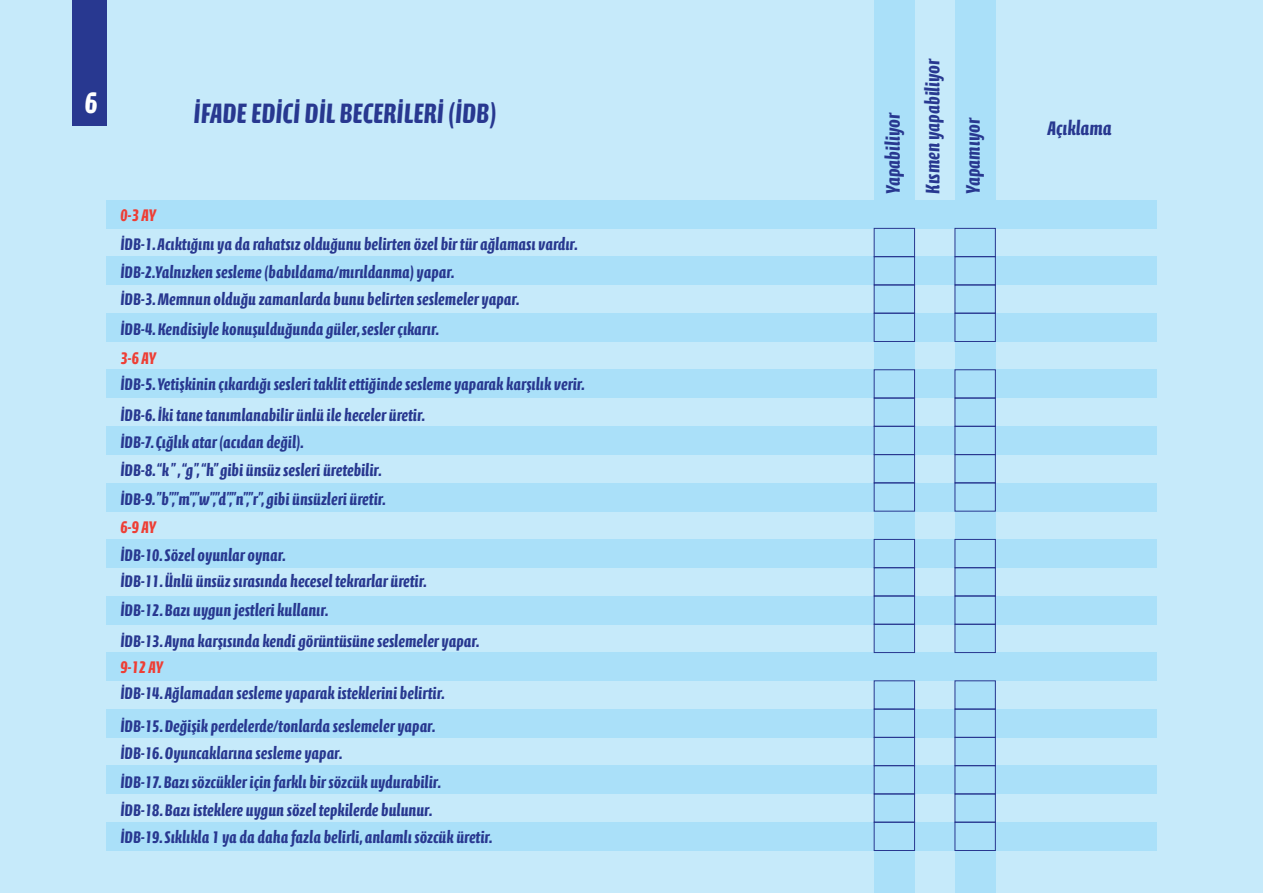
<style>
.page{position:relative;width:1263px;height:893px;background:#c6eafa}
.page>*{position:absolute;margin:0;border:0;box-sizing:border-box;transform-origin:0 0}
.t1{font:700 30px "Calcite Pro";color:#fff}
.t2{font:700 28.5px "Calcite Pro";color:#283890}
.t3{font:700 19.95px/39.9px "Calcite Pro";color:#283890}
.t4{font:700 17.1px/26.4px "Calcite Pro";color:#283890}
.t5{font:700 17.1px "Calcite Pro";letter-spacing:-.01em;color:#ee3e35}
</style>
<div class="page">
<div style="left:73px;top:0;width:34px;height:126px;background:#283890"></div>
<div style="left:874px;top:0;width:40px;height:893px;background:#aae0f9"></div>
<div style="left:955px;top:0;width:40px;height:893px;background:#aae0f9"></div>
<div style="left:107px;top:822px;width:1050px;height:28px;background:#aae0f9"></div>
<div style="left:107px;top:766px;width:1050px;height:28px;background:#aae0f9"></div>
<div style="left:107px;top:709px;width:1050px;height:28px;background:#aae0f9"></div>
<div style="left:107px;top:652px;width:1050px;height:29px;background:#aae0f9"></div>
<div style="left:107px;top:596px;width:1050px;height:28px;background:#aae0f9"></div>
<div style="left:107px;top:539px;width:1050px;height:29px;background:#aae0f9"></div>
<div style="left:107px;top:483px;width:1050px;height:28px;background:#aae0f9"></div>
<div style="left:107px;top:426px;width:1050px;height:29px;background:#aae0f9"></div>
<div style="left:107px;top:370px;width:1050px;height:28px;background:#aae0f9"></div>
<div style="left:107px;top:313px;width:1050px;height:28px;background:#aae0f9"></div>
<div style="left:107px;top:257px;width:1050px;height:28px;background:#aae0f9"></div>
<div style="left:107px;top:200px;width:1050px;height:28px;background:#aae0f9"></div>
<div style="left:874px;top:228px;width:41px;height:29px;border:1px solid #283890"></div>
<div style="left:954px;top:228px;width:42px;height:29px;border:1px solid #283890"></div>
<div style="left:874px;top:256px;width:41px;height:29px;border:1px solid #283890"></div>
<div style="left:954px;top:256px;width:42px;height:29px;border:1px solid #283890"></div>
<div style="left:874px;top:285px;width:41px;height:29px;border:1px solid #283890"></div>
<div style="left:954px;top:285px;width:42px;height:29px;border:1px solid #283890"></div>
<div style="left:874px;top:313px;width:41px;height:29px;border:1px solid #283890"></div>
<div style="left:954px;top:313px;width:42px;height:29px;border:1px solid #283890"></div>
<div style="left:874px;top:369px;width:41px;height:29px;border:1px solid #283890"></div>
<div style="left:954px;top:369px;width:42px;height:29px;border:1px solid #283890"></div>
<div style="left:874px;top:398px;width:41px;height:29px;border:1px solid #283890"></div>
<div style="left:954px;top:398px;width:42px;height:29px;border:1px solid #283890"></div>
<div style="left:874px;top:426px;width:41px;height:29px;border:1px solid #283890"></div>
<div style="left:954px;top:426px;width:42px;height:29px;border:1px solid #283890"></div>
<div style="left:874px;top:454px;width:41px;height:29px;border:1px solid #283890"></div>
<div style="left:954px;top:454px;width:42px;height:29px;border:1px solid #283890"></div>
<div style="left:874px;top:482px;width:41px;height:29px;border:1px solid #283890"></div>
<div style="left:954px;top:482px;width:42px;height:29px;border:1px solid #283890"></div>
<div style="left:874px;top:539px;width:41px;height:29px;border:1px solid #283890"></div>
<div style="left:954px;top:539px;width:42px;height:29px;border:1px solid #283890"></div>
<div style="left:874px;top:567px;width:41px;height:29px;border:1px solid #283890"></div>
<div style="left:954px;top:567px;width:42px;height:29px;border:1px solid #283890"></div>
<div style="left:874px;top:596px;width:41px;height:29px;border:1px solid #283890"></div>
<div style="left:954px;top:596px;width:42px;height:29px;border:1px solid #283890"></div>
<div style="left:874px;top:624px;width:41px;height:29px;border:1px solid #283890"></div>
<div style="left:954px;top:624px;width:42px;height:29px;border:1px solid #283890"></div>
<div style="left:874px;top:680px;width:41px;height:29px;border:1px solid #283890"></div>
<div style="left:954px;top:680px;width:42px;height:29px;border:1px solid #283890"></div>
<div style="left:874px;top:709px;width:41px;height:29px;border:1px solid #283890"></div>
<div style="left:954px;top:709px;width:42px;height:29px;border:1px solid #283890"></div>
<div style="left:874px;top:737px;width:41px;height:29px;border:1px solid #283890"></div>
<div style="left:954px;top:737px;width:42px;height:29px;border:1px solid #283890"></div>
<div style="left:874px;top:765px;width:41px;height:29px;border:1px solid #283890"></div>
<div style="left:954px;top:765px;width:42px;height:29px;border:1px solid #283890"></div>
<div style="left:874px;top:794px;width:41px;height:29px;border:1px solid #283890"></div>
<div style="left:954px;top:794px;width:42px;height:29px;border:1px solid #283890"></div>
<div style="left:874px;top:822px;width:41px;height:29px;border:1px solid #283890"></div>
<div style="left:954px;top:822px;width:42px;height:29px;border:1px solid #283890"></div>
<h1 class="t1" style="left:85px;top:85px;width:14px">6</h1>
<h2 class="t2" style="left:194px;top:97px;width:304px">İFADE EDİCİ DİL BECERİLERİ (İDB)</h2>
<p class="t5" style="left:120px;top:205px;width:37px">0-3 AY</p>
<p class="t4" style="left:120px;top:231px;width:459px">İDB-1. Acıktığını ya da rahatsız olduğunu belirten özel bir tür ağlaması vardır.</p>
<p class="t4" style="left:120px;top:259px;width:401px">İDB-2.Yalnızken sesleme (babıldama/mırıldanma) yapar.<br>İDB-3. Memnun olduğu zamanlarda bunu belirten seslemeler yapar.</p>
<p class="t4" style="left:120px;top:316px;width:321px">İDB-4. Kendisiyle konuşulduğunda güler, sesler çıkarır.</p>
<p class="t5" style="left:120px;top:348px;width:37px">3-6 AY</p>
<p class="t4" style="left:120px;top:371px;width:466px">İDB-5. Yetişkinin çıkardığı sesleri taklit ettiğinde sesleme yaparak karşılık verir.</p>
<p class="t4" style="left:120px;top:402px;width:307px">İDB-6. İki tane tanımlanabilir ünlü ile heceler üretir.</p>
<p class="t4" style="left:120px;top:429px;width:185px">İDB-7. Çığlık atar (acıdan değil).</p>
<p class="t4" style="left:120px;top:457px;width:263px">İDB-8. “k ” , “g”, “h” gibi ünsüz sesleri üretebilir.</p>
<p class="t4" style="left:120px;top:486px;width:267px">İDB-9. ”b”,”m”,”w”,”d”,”n”,”r”, gibi ünsüzleri üretir.</p>
<p class="t5" style="left:120px;top:517px;width:37px">6-9 AY</p>
<p class="t4" style="left:120px;top:568px;width:308px">İDB-11. Ünlü ünsüz sırasında hecesel tekrarlar üretir.</p>
<p class="t4" style="left:120px;top:542px;width:167px">İDB-10. Sözel oyunlar oynar.</p>
<p class="t4" style="left:120px;top:597px;width:210px">İDB-12. Bazı uygun jestleri kullanır.</p>
<p class="t4" style="left:120px;top:628px;width:361px">İDB-13. Ayna karşısında kendi görüntüsüne seslemeler yapar.</p>
<p class="t5" style="left:120px;top:658px;width:44px">9-12 AY</p>
<p class="t4" style="left:120px;top:680px;width:326px">İDB-14. Ağlamadan sesleme yaparak isteklerini belirtir.</p>
<p class="t4" style="left:120px;top:712px;width:317px">İDB-15. Değişik perdelerde/tonlarda seslemeler yapar.</p>
<p class="t4" style="left:120px;top:740px;width:224px">İDB-16. Oyuncaklarına sesleme yapar.</p>
<p class="t4" style="left:120px;top:769px;width:322px">İDB-17. Bazı sözcükler için farklı bir sözcük uydurabilir.</p>
<p class="t4" style="left:120px;top:797px;width:314px">İDB-18. Bazı isteklere uygun sözel tepkilerde bulunur.</p>
<p class="t4" style="left:120px;top:824px;width:374px">İDB-19. Sıklıkla 1 ya da daha fazla belirli, anlamlı sözcük üretir.</p>
<p class="t3" style="left:873px;top:194px;width:137px;rotate:-90deg">Yapabiliyor<br>Kısmen yapabiliyor<br>Yapamıyor</p>
<p class="t3" style="left:1047px;top:108px;width:66px">Açıklama</p>
</div>
